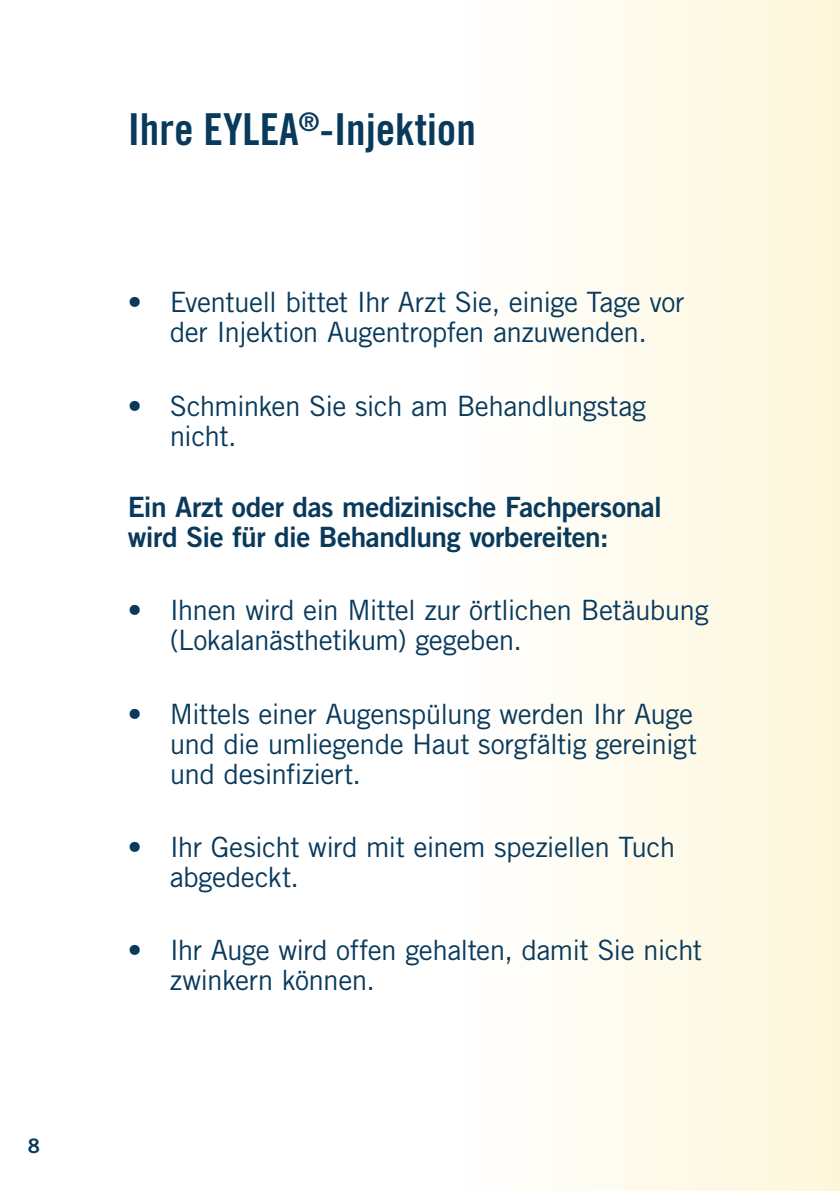
<style>
.page{position:relative;width:840px;height:1191px;background:#fff}
.page>*{position:absolute;margin:0;border:0;box-sizing:border-box;transform-origin:0 0}
.t1{font:44px "Trade Gothic LT Std Bd Cn 20";color:#093a5c}
.t2{font:28px/30px "Trade Gothic LT Std";letter-spacing:-.02em;color:#093a5c}
.t3{font:28px/30px "Trade Gothic LT Std Bd 2";letter-spacing:-.015em;color:#093a5c}
.t4{font:19.8px "Trade Gothic LT Std Bd 2";color:#093a5c}
</style>
<div class="page">
<div style="left:0;top:0;width:839px;height:1191px;background:linear-gradient(to right,#fff,#fdf9e5)"></div>
<p class="t4" style="left:28px;top:1139px;width:14px">8</p>
<h1 class="t1" style="left:128px;top:104px;width:349px">Ihre EYLEA<sup>®</sup>-Injektion</h1>
<p class="t2" style="left:128px;top:290px;width:558px;text-align:center">• Eventuell bittet Ihr Arzt Sie, einige Tage vor der Injektion Augentropfen anzuwenden.</p>
<p class="t2" style="left:170px;top:393px;width:477px;text-indent:-42px">• Schminken Sie sich am Behandlungstag nicht.</p>
<p class="t3" style="left:128px;top:494px;width:535px">Ein Arzt oder das medizinische Fachpersonal wird Sie für die Behandlung vorbereiten:</p>
<p class="t2" style="left:170px;top:598px;width:540px;text-indent:-42px">• Ihnen wird ein Mittel zur örtlichen Betäubung (Lokalanästhetikum) gegeben.</p>
<p class="t2" style="left:170px;top:701px;width:528px;text-indent:-42px">• Mittels einer Augenspülung werden Ihr Auge und die umliegende Haut sorgfältig gereinigt und desinfiziert.</p>
<p class="t2" style="left:170px;top:834px;width:506px;text-indent:-42px">• Ihr Gesicht wird mit einem speziellen Tuch abgedeckt.</p>
<p class="t2" style="left:170px;top:938px;width:533px;text-indent:-42px">• Ihr Auge wird offen gehalten, damit Sie nicht zwinkern können.</p>
</div>
